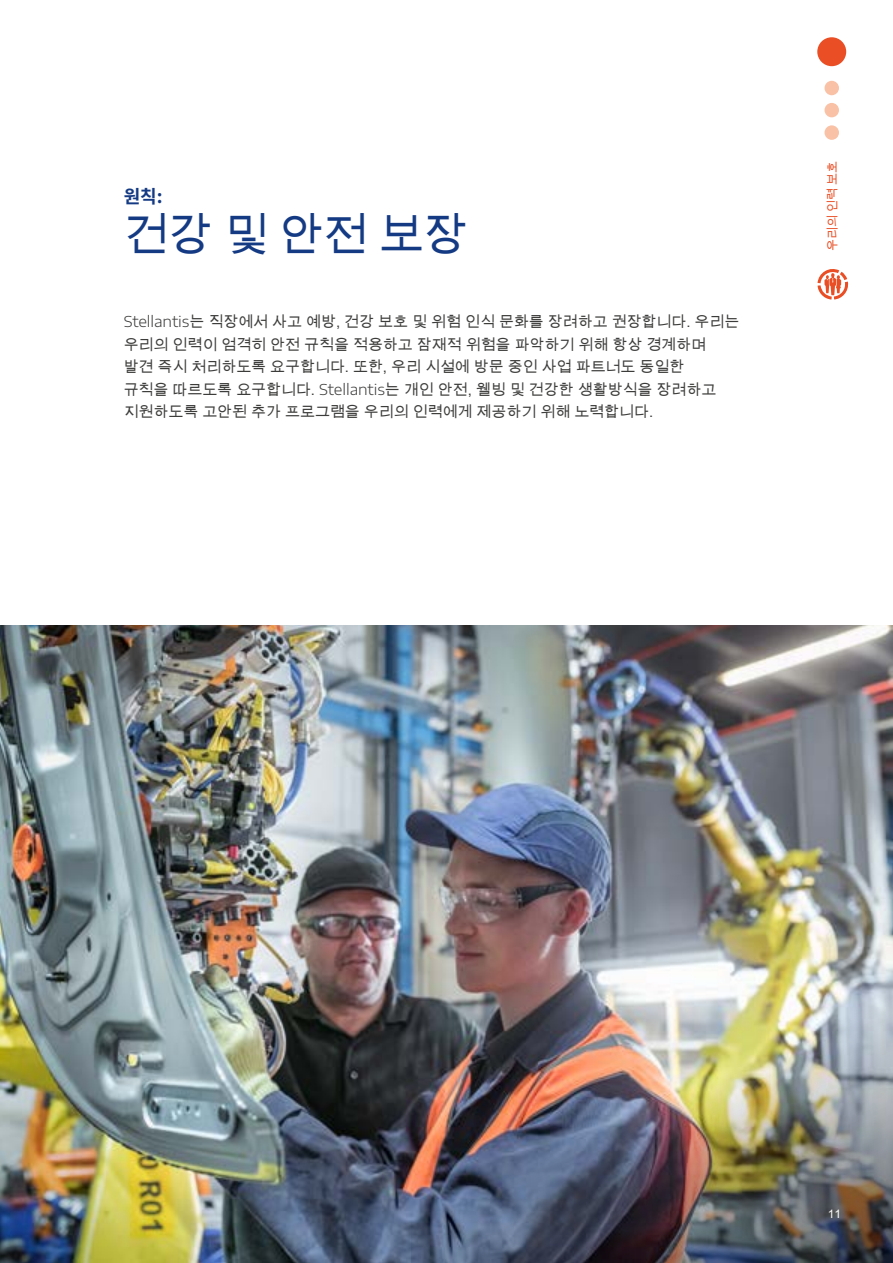
<style>
.page{position:relative;width:893px;height:1263px;background:#fff}
.page>*{position:absolute;margin:0;border:0;box-sizing:border-box;transform-origin:0 0}
.t1{font:45px "Arial Unicode MS";color:#143a84}
.t2{font:700 18px "Source Han Sans";color:#143a84}
.t3{font:15px/22.5px "Arial Unicode MS";letter-spacing:-.005em;color:#3c3c3b}
.t4{font:12px "Arial Unicode MS";color:#e94e24}
.t5{font:12px "Arial Unicode MS";color:#fff}
.s1{font-family:"Encode Sans Expanded";font-weight:300}
</style>
<div class="page">
<img style="left:0;top:625px;width:893px;height:638px">
<div style="left:824px;top:125px;width:15px;height:15px;background:#f9c1a5;border-radius:50%"></div>
<div style="left:824px;top:103px;width:15px;height:14px;background:#f9c1a5;border-radius:50%"></div>
<div style="left:824px;top:81px;width:15px;height:14px;background:#f9c1a5;border-radius:50%"></div>
<div style="left:817px;top:37px;width:29px;height:29px;background:#e94e24;border-radius:50%"></div>
<svg style="left:817px;top:269px;width:32px;height:31px"></svg>
<img style="left:411px;top:829px;width:482px;height:434px">
<p class="t2" style="left:124px;top:186px;width:40px">원칙:</p>
<h1 class="t1" style="left:124px;top:202px;width:346px">건강 및 안전 보장</h1>
<p class="t3" style="left:124px;top:310px;width:617px"><span class="s1">Stellantis</span>는 직장에서 사고 예방, 건강 보호 및 위험 인식 문화를 장려하고 권장합니다. 우리는 우리의 인력이 엄격히 안전 규칙을 적용하고 잠재적 위험을 파악하기 위해 항상 경계하며 발견 즉시 처리하도록 요구합니다. 또한, 우리 시설에 방문 중인 사업 파트너도 동일한<br>규칙을 따르도록 요구합니다. <span class="s1">Stellantis</span>는 개인 안전, 웰빙 및 건강한 생활방식을 장려하고 지원하도록 고안된 추가 프로그램을 우리의 인력에게 제공하기 위해 노력합니다.</p>
<p class="t4" style="left:824px;top:251px;width:92px;rotate:-90deg">우리의 인력 보호</p>
<p class="t5" style="left:828px;top:1205px;width:15px">11</p>
</div>
